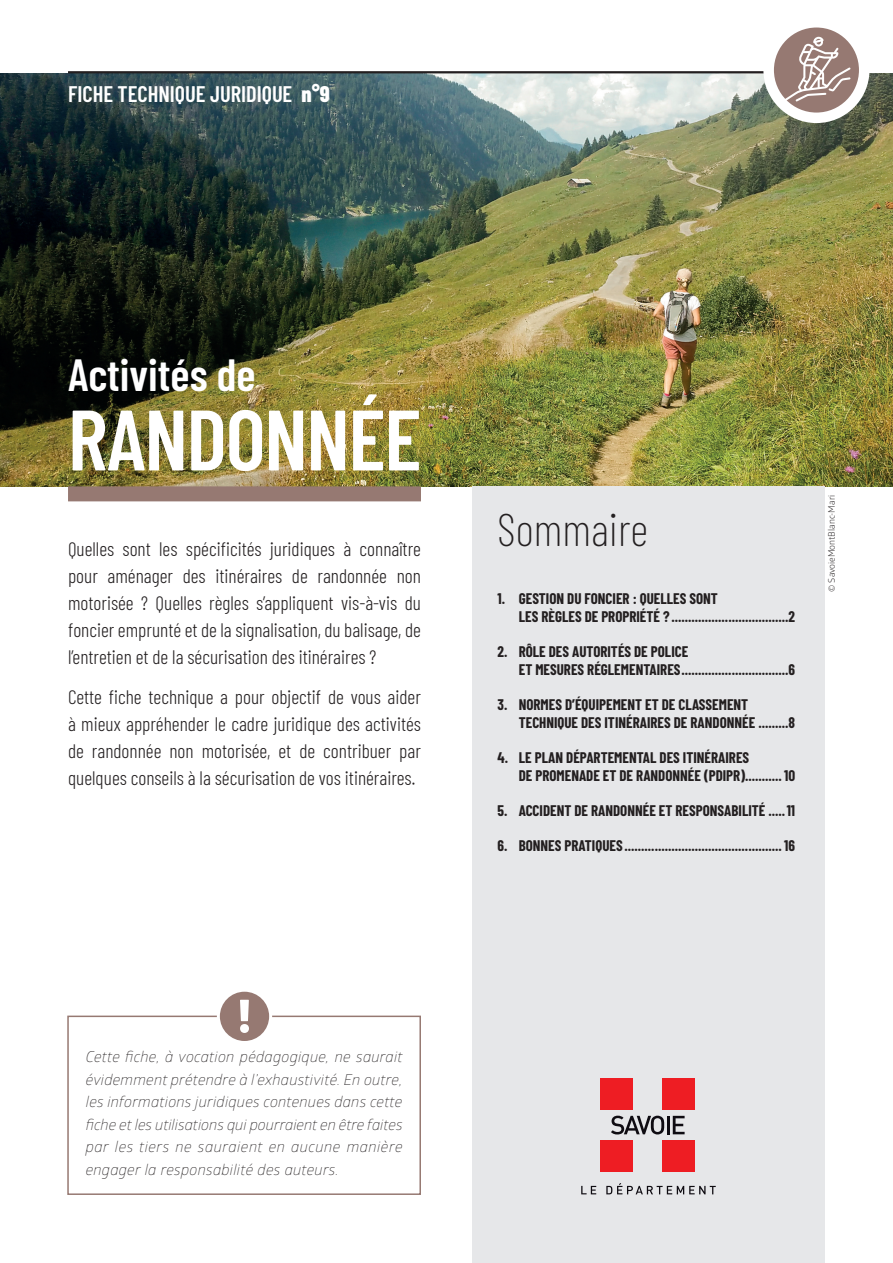
<style>
.page{position:relative;width:893px;height:1263px;background:#fff}
.page>*{position:absolute;margin:0;border:0;box-sizing:border-box;transform-origin:0 0}
.t1{font:600 85.5px "Barlow Condensed";letter-spacing:-.015em;color:#fff}
.t2{font:600 45px "Barlow Condensed";color:#fff}
.t3{font:200 45px "Barlow Condensed";color:#231f20}
.t4{font:600 22.5px "Barlow Condensed";color:#fff}
.t5{font:300 19.5px/27px "Barlow Condensed";color:#231f20;text-align:justify}
.t6{font:700 15px/18px "Barlow Condensed";color:#231f20}
.t7{font:italic 300 15px/22.5px "Glober";letter-spacing:.01em;color:#231f20;text-align:justify}
.t8{font:9px "Glober";color:#231f20}
.s1{font-weight:800}
</style>
<div class="page">
<img style="left:0;top:73px;width:893px;height:413px">
<div style="left:68px;top:486px;width:353px;height:15px;background:#967972"></div>
<div style="left:472px;top:486px;width:353px;height:777px;background:#e6e7e9"></div>
<hr style="left:68px;top:71px;width:757px;height:2px;background:#231f20">
<div style="left:67px;top:1015px;width:354px;height:180px;border:2px solid #967972"></div>
<div style="left:218px;top:990px;width:53px;height:52px;background:#967972;border-radius:50%"></div>
<div style="left:217px;top:989px;width:55px;height:55px;border:3px solid #fff;border-radius:50%"></div>
<svg style="left:240px;top:1000px;width:9px;height:33px"></svg>
<div style="left:600px;top:1078px;width:33px;height:32px;background:#ee1d23"></div>
<div style="left:662px;top:1078px;width:33px;height:32px;background:#ee1d23"></div>
<div style="left:600px;top:1140px;width:33px;height:31px;background:#ee1d23"></div>
<div style="left:662px;top:1140px;width:33px;height:31px;background:#ee1d23"></div>
<svg style="left:581px;top:1186px;width:15px;height:8px"></svg>
<svg style="left:606px;top:1183px;width:110px;height:11px"></svg>
<svg style="left:611px;top:1116px;width:53px;height:18px"></svg>
<hr style="left:667px;top:1116px;width:3px;height:18px;background:#0f0c12">
<svg style="left:673px;top:1116px;width:12px;height:18px"></svg>
<svg style="left:769px;top:22px;width:95px;height:96px;fill:#967972"></svg>
<div style="left:763px;top:17px;width:106px;height:106px;border:10px solid #fff;border-radius:50%"></div>
<svg style="left:780px;top:37px;width:71px;height:67px;background:#ac9690"></svg>
<h3 class="t4" style="left:68px;top:78px;width:263px">FICHE TECHNIQUE JURIDIQUE <span class="s1">n°9</span></h3>
<h2 class="t2" style="left:68px;top:343px;width:189px">Activités de</h2>
<h1 class="t1" style="left:68px;top:379px;width:355px">RANDONNÉE</h1>
<p class="t5" style="left:68px;top:534px;width:354px">Quelles sont les spécificités juridiques à connaître pour aménager des itinéraires de randonnée non motorisée ? Quelles règles s’appliquent vis-à-vis du foncier emprunté et de la signalisation, du balisage, de l’entretien et de la sécurisation des itinéraires ?</p>
<h3 class="t5" style="left:68px;top:682px;width:354px">Cette fiche technique a pour objectif de vous aider à mieux appréhender le cadre juridique des activités de randonnée non motorisée, et de contribuer par quelques conseils à la sécurisation de vos itinéraires.</h3>
<h2 class="t3" style="left:497px;top:498px;width:152px">Sommaire</h2>
<p class="t6" style="left:519px;top:589px;width:278px;text-indent:-21px">1. GESTION DU FONCIER : QUELLES SONT<br>LES RÈGLES DE PROPRIÉTÉ ? ...................................2</p>
<p class="t6" style="left:519px;top:642px;width:278px;text-indent:-21px">2. RÔLE DES AUTORITÉS DE POLICE<br>ET MESURES RÉGLEMENTAIRES................................6</p>
<p class="t6" style="left:519px;top:695px;width:278px;text-indent:-21px">3. NORMES D’ÉQUIPEMENT ET DE CLASSEMENT<br>TECHNIQUE DES ITINÉRAIRES DE RANDONNÉE .........8</p>
<p class="t6" style="left:519px;top:748px;width:278px;text-indent:-21px">4. LE PLAN DÉPARTEMENTAL DES ITINÉRAIRES<br>DE PROMENADE ET DE RANDONNÉE (PDIPR)........... 10</p>
<p class="t6" style="left:497px;top:801px;width:299px">5. ACCIDENT DE RANDONNÉE ET RESPONSABILITÉ .....11</p>
<p class="t6" style="left:497px;top:836px;width:299px">6. BONNES PRATIQUES ............................................... 16</p>
<p class="t8" style="left:825px;top:592px;width:99px;rotate:-90deg">© SavoieMontBlanc-Mari</p>
<p class="t7" style="left:86px;top:1045px;width:318px">Cette fiche, à vocation pédagogique, ne saurait évidemment prétendre à l’exhaustivité. En outre, les informations juridiques contenues dans cette fiche et les utilisations qui pourraient en être faites par les tiers ne sauraient en aucune manière engager la responsabilité des auteurs.</p>
</div>
